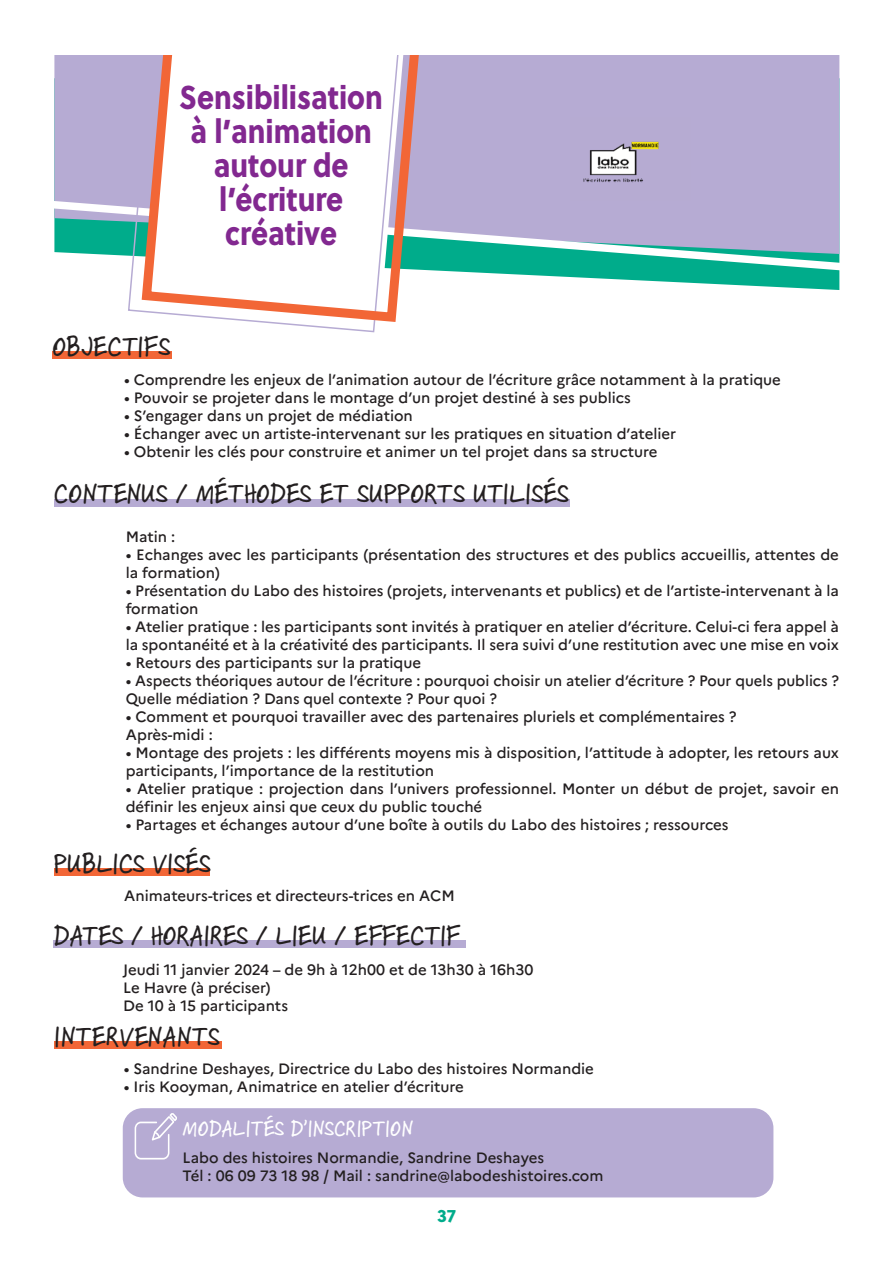
<style>
.page{position:relative;width:893px;height:1263px;background:#fff}
.page>*{position:absolute;margin:0;border:0;box-sizing:border-box;transform-origin:0 0}
.t1{font:33px/34.2px "Soleil Xb";color:#822890;text-align:center;scale:.86 1}
.t2{font:30px "Skippy Sharp";letter-spacing:.015em;color:#231f20}
.t3{font:24px "Skippy Sharp";letter-spacing:.015em;color:#fff}
.t4{font:18px "Soleil Xb";color:#00ac8b}
.t5{font:500 15px/18px "Marianne";color:#231f20}
</style>
<div class="page">
<div style="left:123px;top:1108px;width:650px;height:89px;background:#b6abd3;border-radius:20px"></div>
<svg style="left:135px;top:1113px;width:42px;height:46px"></svg>
<svg style="left:550px;top:276px;width:289px;height:14px"></svg>
<div style="left:54px;top:55px;width:785px;height:141px;background:#b6abd3"></div>
<svg style="left:54px;top:196px;width:786px;height:80px;background:#85b7c2"></svg>
<svg style="left:127px;top:55px;width:248px;height:278px"></svg>
<svg style="left:137px;top:55px;width:289px;height:272px"></svg>
<div style="left:52px;top:351px;width:120px;height:8px;background:#f26636"></div>
<div style="left:54px;top:868px;width:155px;height:8px;background:#f26636"></div>
<div style="left:54px;top:1041px;width:167px;height:8px;background:#f26636"></div>
<div style="left:54px;top:499px;width:516px;height:7px;background:#b6abd3"></div>
<div style="left:53px;top:940px;width:413px;height:8px;background:#b6abd3"></div>
<img style="left:571px;top:118px;width:119px;height:83px">
<p class="t1" style="left:180px;top:78px;width:238px">Sensibilisation</p>
<p class="t1" style="left:191px;top:112px;width:212px">à l’animation autour de l’écriture</p>
<p class="t1" style="left:225px;top:215px;width:132px">créative</p>
<p class="t2" style="left:53px;top:328px;width:119px">OBJECTIFS</p>
<p class="t5" style="left:124px;top:371px;width:658px">• Comprendre les enjeux de l’animation autour de l’écriture grâce notamment à la pratique</p>
<p class="t5" style="left:124px;top:389px;width:508px">• Pouvoir se projeter dans le montage d’un projet destiné à ses publics</p>
<p class="t5" style="left:124px;top:407px;width:290px">• S’engager dans un projet de médiation</p>
<p class="t5" style="left:124px;top:425px;width:554px">• Échanger avec un artiste-intervenant sur les pratiques en situation d’atelier</p>
<p class="t5" style="left:124px;top:443px;width:535px">• Obtenir les clés pour construire et animer un tel projet dans sa structure</p>
<p class="t2" style="left:54px;top:475px;width:516px">CONTENUS / MÉTHODES ET SUPPORTS UTILISÉS</p>
<p class="t5" style="left:126px;top:527px;width:51px">Matin :</p>
<p class="t5" style="left:126px;top:545px;width:715px">• Echanges avec les participants (présentation des structures et des publics accueillis, attentes de la formation)</p>
<p class="t5" style="left:126px;top:581px;width:715px">• Présentation du Labo des histoires (projets, intervenants et publics) et de l’artiste-intervenant à la formation</p>
<p class="t5" style="left:126px;top:617px;width:715px">• Atelier pratique : les participants sont invités à pratiquer en atelier d’écriture. Celui-ci fera appel à la spontanéité et à la créativité des participants. Il sera suivi d’une restitution avec une mise en voix</p>
<p class="t5" style="left:126px;top:653px;width:297px">• Retours des participants sur la pratique</p>
<p class="t5" style="left:126px;top:671px;width:715px">• Aspects théoriques autour de l’écriture : pourquoi choisir un atelier d’écriture ? Pour quels publics ?<br>Quelle médiation ? Dans quel contexte ? Pour quoi ?</p>
<p class="t5" style="left:126px;top:707px;width:612px">• Comment et pourquoi travailler avec des partenaires pluriels et complémentaires ?</p>
<p class="t5" style="left:126px;top:725px;width:89px">Après-midi :</p>
<p class="t5" style="left:126px;top:743px;width:715px">• Montage des projets : les différents moyens mis à disposition, l’attitude à adopter, les retours aux participants, l’importance de la restitution</p>
<p class="t5" style="left:126px;top:779px;width:715px">• Atelier pratique : projection dans l’univers professionnel. Monter un début de projet, savoir en définir les enjeux ainsi que ceux du public touché</p>
<p class="t5" style="left:126px;top:815px;width:604px">• Partages et échanges autour d’une boîte à outils du Labo des histoires ; ressources</p>
<p class="t2" style="left:54px;top:844px;width:158px">PUBLICS VISÉS</p>
<p class="t5" style="left:124px;top:886px;width:332px">Animateurs-trices et directeurs-trices en ACM</p>
<p class="t2" style="left:54px;top:917px;width:409px">DATES / HORAIRES / LIEU / EFFECTIF</p>
<p class="t5" style="left:123px;top:960px;width:412px">Jeudi 11 janvier 2024 – de 9h à 12h00 et de 13h30 à 16h30</p>
<p class="t5" style="left:123px;top:978px;width:149px">Le Havre (à préciser)</p>
<p class="t5" style="left:123px;top:996px;width:166px">De 10 à 15 participants</p>
<p class="t2" style="left:54px;top:1018px;width:167px">INTERVENANTS</p>
<p class="t5" style="left:124px;top:1060px;width:472px">• Sandrine Deshayes, Directrice du Labo des histoires Normandie</p>
<p class="t5" style="left:124px;top:1078px;width:342px">• Iris Kooyman, Animatrice en atelier d’écriture</p>
<p class="t3" style="left:183px;top:1113px;width:232px">MODALITÉS D’INSCRIPTION</p>
<p class="t5" style="left:182px;top:1148px;width:363px">Labo des histoires Normandie, Sandrine Deshayes</p>
<p class="t5" style="left:182px;top:1166px;width:422px">Tél : 06 09 73 18 98 / Mail : sandrine@labodeshistoires.com</p>
<p class="t4" style="left:437px;top:1202px;width:20px">37</p>
</div>
